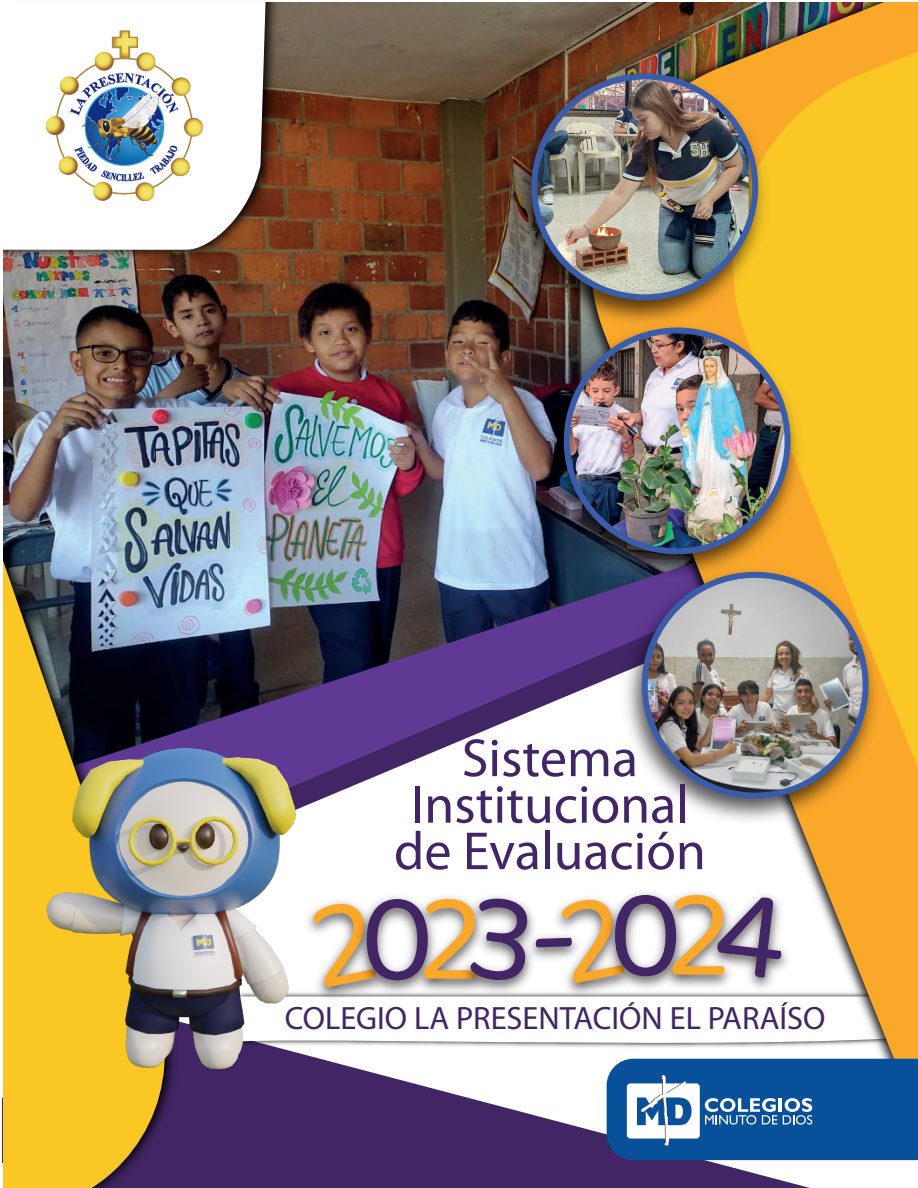
<style>
.page{position:relative;width:918px;height:1188px;background:#fff}
.page>*{position:absolute;margin:0;border:0;box-sizing:border-box;transform-origin:0 0}
.t1{font:128.55px "Baloo 2";color:#422565}
.t2{font:54px/46.5px "Myriad Pro";color:#422565;text-align:center}
.t3{font:32.4px "Myriad Pro";color:#422565}
.s1{color:#faa82a}
</style>
<div class="page">
<img style="left:3px;top:2px;width:560px;height:487px">
<svg style="left:184px;top:1162px;width:626px;height:26px;background:#503570"></svg>
<img style="left:184px;top:489px;width:379px;height:295px">
<img style="left:3px;top:372px;width:181px;height:816px">
<img style="left:563px;top:2px;width:142px;height:696px">
<svg style="left:705px;top:2px;width:213px;height:893px;background:#eeb92e"></svg>
<img style="left:615px;top:560px;width:272px;height:272px">
<img style="left:645px;top:575px;width:221px;height:221px;border-radius:110px">
<div style="left:642px;top:572px;width:227px;height:227px;border:6px solid #3b5ca9;border-radius:50%"></div>
<img style="left:537px;top:315px;width:272px;height:273px">
<img style="left:567px;top:330px;width:221px;height:221px;border-radius:110px">
<div style="left:564px;top:327px;width:227px;height:227px;border:6px solid #3b5ca9;border-radius:50%"></div>
<img style="left:504px;top:61px;width:273px;height:273px">
<img style="left:536px;top:76px;width:213px;height:221px">
<div style="left:531px;top:73px;width:227px;height:227px;border:6px solid #3b5ca9;border-radius:50%"></div>
<img style="left:689px;top:858px;width:119px;height:37px">
<img style="left:19px;top:1089px;width:23px;height:56px">
<img style="left:3px;top:2px;width:280px;height:261px">
<svg style="left:3px;top:2px;width:263px;height:248px"></svg>
<img style="left:46px;top:31px;width:156px;height:169px">
<img style="left:3px;top:724px;width:355px;height:365px">
<svg style="left:42px;top:895px;width:876px;height:267px"></svg>
<p class="t2" style="left:394px;top:734px;width:313px">Sistema<br>Institucional de Evaluación</p>
<p class="t1" style="left:369px;top:854px;width:126px">0<span class="s1">2</span></p>
<p class="t1" style="left:617px;top:850px;width:126px">0<span class="s1">2</span></p>
<p class="t3" style="left:285px;top:998px;width:542px">COLEGIO LA PRESENTACIÓN EL PARAÍSO</p>
</div>
